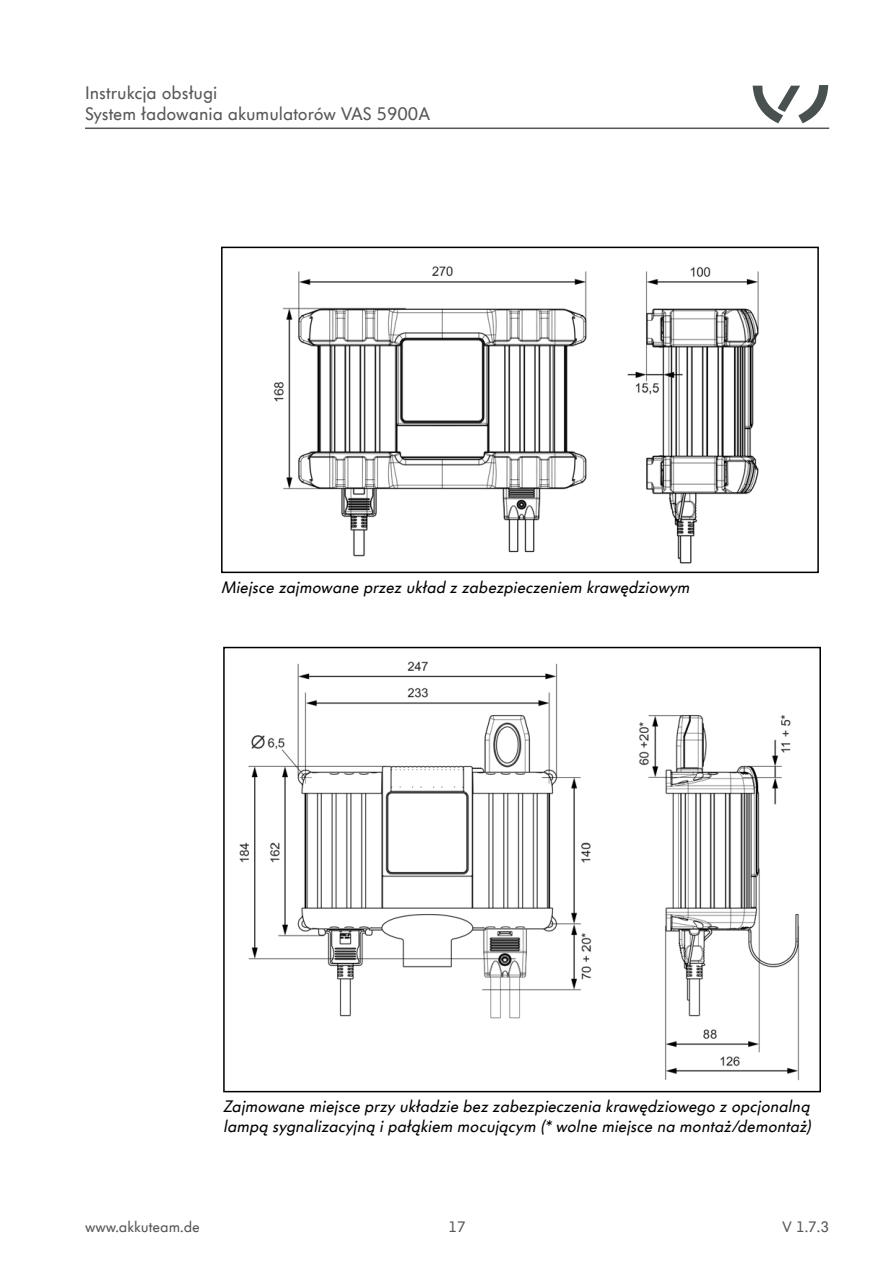
<style>
.page{position:relative;width:893px;height:1263px;background:#fff}
.page>*{position:absolute;margin:0;border:0;box-sizing:border-box;transform-origin:0 0}
.t1{font:18px/21.6px "VW Headline OT";color:#575756}
.t2{font:italic 16.5px/19.8px "VW Headline OT";color:#000}
.t3{font:15px "VW Headline OT";color:#575756}
</style>
<div class="page">
<hr style="left:85px;top:128px;width:744px;height:1px;background:#575756">
<svg style="left:753px;top:85px;width:75px;height:38px"></svg>
<img style="left:273px;top:266px;width:486px;height:298px">
<div style="left:221px;top:247px;width:598px;height:326px;border:2px solid #000"></div>
<img style="left:239px;top:661px;width:561px;height:420px">
<div style="left:223px;top:647px;width:598px;height:445px;border:2px solid #000"></div>
<p class="t1" style="left:85px;top:82px;width:347px">Instrukcja obsługi<br>System ładowania akumulatorów VAS 5900A</p>
<p class="t2" style="left:221px;top:577px;width:474px">Miejsce zajmowane przez układ z zabezpieczeniem krawędziowym</p>
<p class="t2" style="left:223px;top:1097px;width:593px">Zajmowane miejsce przy układzie bez zabezpieczenia krawędziowego z opcjonalną lampą sygnalizacyjną ipałąkiem mocującym (*wolne miejsce na montaż/demontaż)</p>
<p class="t3" style="left:85px;top:1217px;width:116px">www.akkuteam.de</p>
<p class="t3" style="left:448px;top:1217px;width:19px">17</p>
<p class="t3" style="left:782px;top:1217px;width:49px">V 1.7.3</p>
</div>
